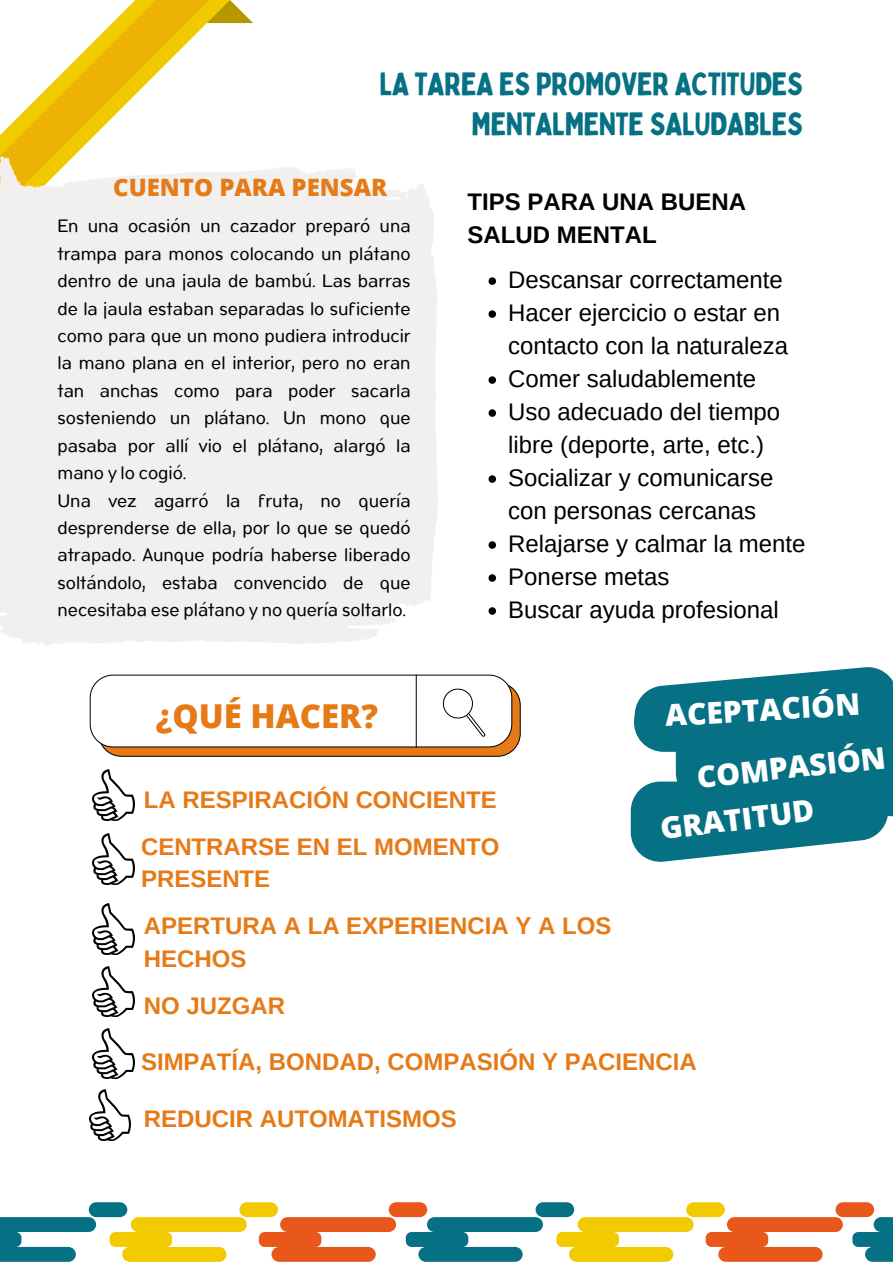
<style>
.page{position:relative;width:893px;height:1264px;background:#fff}
.page>*{position:absolute;margin:0;border:0;box-sizing:border-box;transform-origin:0 0}
.t1{font:800 33px "Open Sans";color:#e67a16}
.t2{font:31.8px/40.5px "Bobby Jones";letter-spacing:-.02em;color:#067184;text-align:right}
.t3{font:800 30px "Open Sans";color:#fff}
.t4{font:24px/33px "Arimo";color:#000}
.t5{font:700 24px/32.5px "Arimo";color:#e67a16}
.t6{font:700 24px/33px "Arimo";color:#000}
.t7{font:800 23.85px "Open Sans";color:#e67a16}
.t8{font:19.65px/27.5px "Opun";color:#000;text-align:justify}
</style>
<div class="page">
<svg style="left:0;top:1202px;width:892px;height:59px"></svg>
<svg style="left:0;top:0;width:253px;height:156px"></svg>
<svg style="left:89px;top:674px;width:432px;height:82px"></svg>
<div style="left:0;top:156px;width:438px;height:490px;background:#f1f0ee"></div>
<img style="left:93px;top:769px;width:41px;height:51px">
<svg style="left:630px;top:667px;width:262px;height:195px;fill:#067184"></svg>
<img style="left:93px;top:833px;width:41px;height:51px">
<img style="left:93px;top:903px;width:41px;height:51px">
<img style="left:93px;top:966px;width:41px;height:50px">
<img style="left:93px;top:1028px;width:41px;height:50px">
<img style="left:89px;top:1089px;width:42px;height:51px">
<svg style="left:488px;top:277px;width:8px;height:8px"></svg>
<svg style="left:488px;top:310px;width:8px;height:8px"></svg>
<svg style="left:488px;top:376px;width:8px;height:8px"></svg>
<svg style="left:488px;top:409px;width:8px;height:8px"></svg>
<svg style="left:488px;top:475px;width:8px;height:8px"></svg>
<svg style="left:488px;top:541px;width:8px;height:8px"></svg>
<svg style="left:488px;top:574px;width:8px;height:7px"></svg>
<svg style="left:488px;top:607px;width:8px;height:7px"></svg>
<p class="t2" style="left:379px;top:62px;width:425px">LA TAREA ES PROMOVER ACTITUDES<br>MENTALMENTE SALUDABLES</p>
<p class="t7" style="left:113px;top:171px;width:275px">CUENTO PARA PENSAR</p>
<p class="t8" style="left:57px;top:212px;width:354px">En una ocasión un cazador preparó una trampa para monos colocando un plátano dentro de una jaula de bambú. Las barras de la jaula estaban separadas lo suficiente como para que un mono pudiera introducir la mano plana en el interior, pero no eran tan anchas como para poder sacarla sosteniendo un plátano. Un mono que pasaba por allí vio el plátano, alargó la mano y lo cogió.</p>
<p class="t8" style="left:57px;top:486px;width:354px">Una vez agarró la fruta, no quería desprenderse de ella, por lo que se quedó atrapado. Aunque podría haberse liberado soltándolo, estaba convencido de que necesitaba ese plátano y no quería soltarlo.</p>
<p class="t6" style="left:467px;top:185px;width:280px">TIPS PARA UNA BUENA<br>SALUD MENTAL</p>
<p class="t4" style="left:508px;top:263px;width:276px">Descansar correctamente</p>
<p class="t4" style="left:508px;top:296px;width:281px">Hacer ejercicio o estar en contacto con la naturaleza</p>
<p class="t4" style="left:508px;top:362px;width:249px">Comer saludablemente</p>
<p class="t4" style="left:508px;top:395px;width:273px">Uso adecuado del tiempo libre (deporte, arte, etc.)</p>
<p class="t4" style="left:508px;top:461px;width:267px">Socializar y comunicarse con personas cercanas</p>
<p class="t4" style="left:508px;top:527px;width:299px">Relajarse y calmar la mente</p>
<p class="t4" style="left:508px;top:560px;width:163px">Ponerse metas</p>
<p class="t4" style="left:508px;top:593px;width:272px">Buscar ayuda profesional</p>
<p class="t3" style="left:664px;top:693px;width:196px;rotate:-3deg">ACEPTACIÓN</p>
<p class="t3" style="left:694px;top:756px;width:191px;rotate:-6deg">COMPASIÓN</p>
<p class="t1" style="left:156px;top:692px;width:224px">¿QUÉ HACER?</p>
<p class="t5" style="left:144px;top:783px;width:354px">LA RESPIRACIÓN CONCIENTE</p>
<p class="t3" style="left:657px;top:807px;width:156px;rotate:-7deg">GRATITUD</p>
<p class="t5" style="left:141px;top:830px;width:360px">CENTRARSE EN EL MOMENTO<br>PRESENTE</p>
<p class="t5" style="left:144px;top:909px;width:469px">APERTURA A LA EXPERIENCIA Y A LOS<br>HECHOS</p>
<p class="t5" style="left:144px;top:989px;width:143px">NO JUZGAR</p>
<p class="t5" style="left:141px;top:1044px;width:557px">SIMPATÍA, BONDAD, COMPASIÓN Y PACIENCIA</p>
<p class="t5" style="left:144px;top:1101px;width:314px">REDUCIR AUTOMATISMOS</p>
</div>
